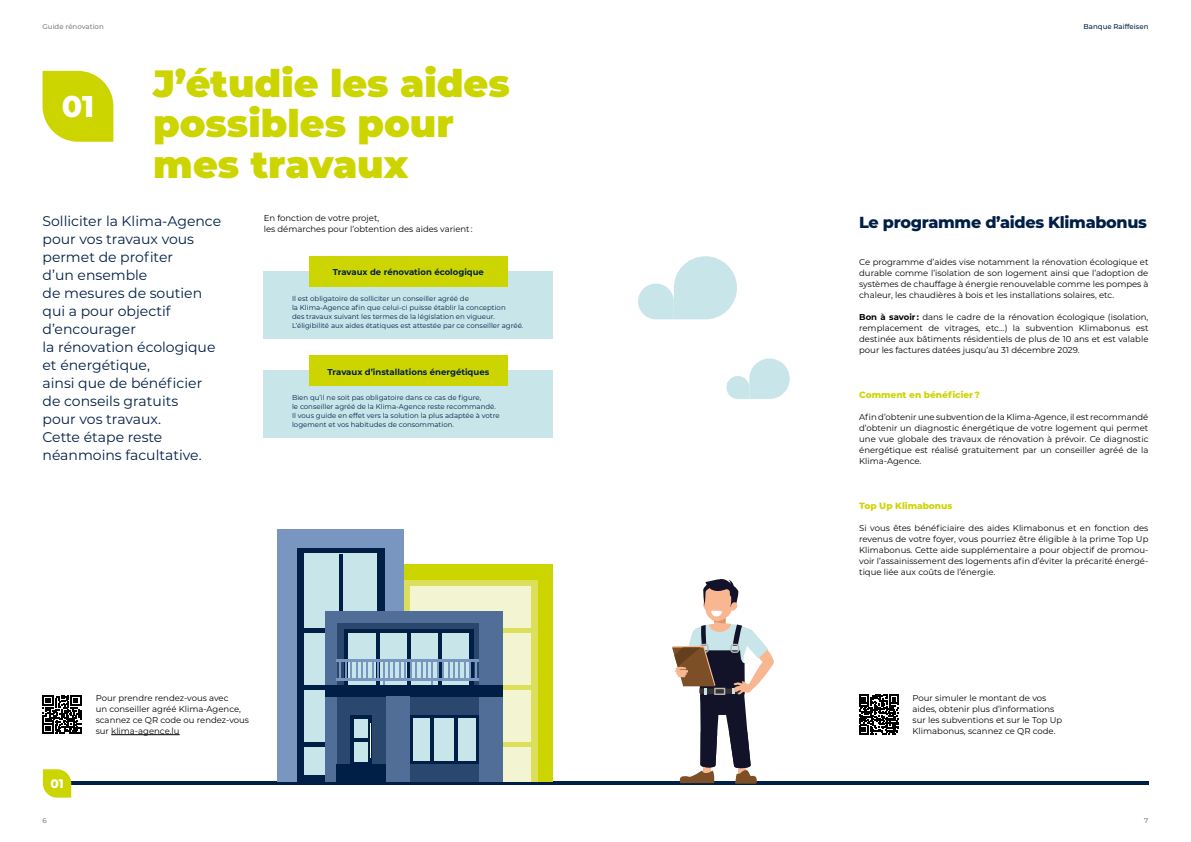
<style>
.page{position:relative;width:1191px;height:842px;background:#fff}
.page>*{position:absolute;margin:0;border:0;box-sizing:border-box;transform-origin:0 0}
.t1{font:900 38px/40px "Montserrat";color:#cdd500}
.t2{font:800 30px "Montserrat";color:#fff}
.t3{font:800 16px "Montserrat";letter-spacing:-.02em;color:#001f47}
.t4{font:14px/18px "Montserrat";color:#001f47}
.t5{font:800 12.3px "Montserrat";color:#fff}
.t6{font:800 9px "Montserrat";color:#cdd500}
.t7{font:8.5px/11px "Montserrat";color:#000;text-align:justify}
.t8{font:700 8.5px "Montserrat";color:#001f47}
.t9{font:7px/9px "Montserrat";color:#001f47}
.t10{font:500 7px "Montserrat";color:#828182}
.t11{font:500 7px "Montserrat";color:#001f47}
.s1{font-weight:700}
</style>
<div class="page">
<svg style="left:43px;top:71px;width:70px;height:71px;background:#d2d91b"></svg>
<svg style="left:638px;top:256px;width:99px;height:63px"></svg>
<svg style="left:726px;top:358px;width:63px;height:41px"></svg>
<hr style="left:51px;top:782px;width:1097px;height:3px;background:#001f47">
<svg style="left:43px;top:769px;width:28px;height:29px"></svg>
<div style="left:264px;top:271px;width:289px;height:68px;background:#c8e6ea"></div>
<div style="left:309px;top:256px;width:198px;height:31px;background:#cdd500"></div>
<div style="left:264px;top:370px;width:289px;height:68px;background:#c8e6ea"></div>
<div style="left:309px;top:355px;width:198px;height:31px;background:#cdd500"></div>
<hr style="left:111px;top:734px;width:69px;height:1px;background:#000">
<svg style="left:43px;top:695px;width:38px;height:39px"></svg>
<svg style="left:859px;top:694px;width:40px;height:40px"></svg>
<div style="left:404px;top:564px;width:149px;height:218px;background:#cdd500"></div>
<div style="left:404px;top:580px;width:133px;height:202px;background:#dbdf5b"></div>
<div style="left:411px;top:586px;width:120px;height:196px;background:#f3f4d1"></div>
<hr style="left:409px;top:629px;width:125px;height:4px;background:#dbdf5b">
<div style="left:409px;top:685px;width:125px;height:5px;background:#dbdf5b"></div>
<hr style="left:409px;top:742px;width:125px;height:4px;background:#dbdf5b">
<div style="left:277px;top:529px;width:127px;height:253px;background:#7896bf"></div>
<div style="left:297px;top:548px;width:87px;height:234px;background:#001f47"></div>
<div style="left:304px;top:554px;width:73px;height:221px;background:#c8e6ea"></div>
<hr style="left:339px;top:554px;width:3px;height:225px;background:#001f47">
<hr style="left:303px;top:629px;width:76px;height:4px;background:#001f47">
<div style="left:303px;top:685px;width:76px;height:5px;background:#001f47"></div>
<hr style="left:302px;top:742px;width:77px;height:4px;background:#001f47">
<div style="left:325px;top:611px;width:178px;height:171px;background:#2a476e"></div>
<div style="left:344px;top:629px;width:130px;height:56px;background:#001f47"></div>
<div style="left:349px;top:633px;width:120px;height:52px;background:#c8e6ea"></div>
<hr style="left:407px;top:633px;width:3px;height:52px;background:#001f47">
<hr style="left:376px;top:633px;width:3px;height:52px;background:#001f47">
<hr style="left:439px;top:633px;width:3px;height:52px;background:#001f47">
<div style="left:479px;top:611px;width:24px;height:171px;background:#506e97"></div>
<div style="left:325px;top:611px;width:12px;height:171px;background:#506e97"></div>
<div style="left:325px;top:611px;width:178px;height:11px;background:#506e97"></div>
<div style="left:325px;top:685px;width:178px;height:11px;background:#001f47"></div>
<div style="left:337px;top:768px;width:49px;height:5px;background:#001f47"></div>
<hr style="left:337px;top:764px;width:49px;height:4px;background:#001f47">
<div style="left:409px;top:715px;width:70px;height:49px;background:#001f47"></div>
<div style="left:413px;top:718px;width:63px;height:43px;background:#c8e6ea"></div>
<div style="left:431px;top:715px;width:27px;height:49px;background:#001f47"></div>
<div style="left:434px;top:718px;width:20px;height:43px;background:#c8e6ea"></div>
<div style="left:386px;top:696px;width:23px;height:86px;background:#506e97"></div>
<hr style="left:337px;top:659px;width:142px;height:3px;background:#7896bf">
<hr style="left:337px;top:679px;width:142px;height:2px;background:#7896bf">
<svg style="left:339px;top:662px;width:89px;height:23px"></svg>
<hr style="left:431px;top:661px;width:2px;height:24px;background:#7896bf">
<svg style="left:437px;top:662px;width:39px;height:17px"></svg>
<div style="left:351px;top:715px;width:21px;height:49px;background:#001f47"></div>
<div style="left:354px;top:719px;width:14px;height:42px;background:#c8e6ea"></div>
<hr style="left:352px;top:738px;width:18px;height:4px;background:#001f47">
<hr style="left:370px;top:723px;width:1px;height:35px;background:#fff">
<div style="left:337px;top:777px;width:49px;height:5px;background:#001f47"></div>
<hr style="left:337px;top:773px;width:49px;height:4px;background:#001f47">
<svg style="left:672px;top:579px;width:104px;height:204px"></svg>
<p class="t10" style="left:43px;top:22px;width:63px">Guide rénovation</p>
<p class="t11" style="left:1083px;top:22px;width:66px">Banque Raiffeisen</p>
<h1 class="t1" style="left:153px;top:62px;width:358px">J’étudie les aides possibles pour mes travaux</h1>
<h2 class="t2" style="left:62px;top:84px;width:34px">01</h2>
<p class="t4" style="left:43px;top:212px;width:180px">Solliciter la Klima-Agence pour vos travaux vous permet de profiter<br>d’un ensemble<br>de mesures de soutien qui a pour objectif d’encourager<br>la rénovation écologique et énergétique,<br>ainsi que de bénéficier de conseils gratuits<br>pour vos travaux.<br>Cette étape reste néanmoins facultative.</p>
<p class="t7" style="left:264px;top:212px;width:210px">En fonction de votre projet,<br>les démarches pour l’obtention des aides varient :</p>
<p class="t8" style="left:333px;top:266px;width:153px">Travaux de rénovation écologique</p>
<p class="t9" style="left:292px;top:294px;width:233px">Il est obligatoire de solliciter un conseiller agréé de<br>la Klima-Agence afin que celui-ci puisse établir la conception<br>des travaux suivant les termes de la législation en vigueur.<br>L’éligibilité aux aides étatiques est attestée par ce conseiller agréé.</p>
<p class="t8" style="left:327px;top:365px;width:163px">Travaux d’installations énergétiques</p>
<p class="t9" style="left:292px;top:393px;width:209px">Bien qu’il ne soit pas obligatoire dans ce cas de figure,<br>le conseiller agréé de la Klima-Agence reste recommandé.<br>Il vous guide en effet vers la solution la plus adaptée à votre logement et vos habitudes de consommation.</p>
<h3 class="t3" style="left:859px;top:211px;width:289px">Le programme d’aides Klimabonus</h3>
<p class="t7" style="left:859px;top:256px;width:291px">Ce programme d’aides vise notamment la rénovation écologique et durable comme l’isolation de son logement ainsi que l’adoption de systèmes de chauffage à énergie renouvelable comme les pompes à chaleur, les chaudières à bois et les installations solaires, etc.</p>
<p class="t7" style="left:859px;top:311px;width:291px"><span class="s1">Bon à savoir :</span> dans le cadre de la rénovation écologique (isolation, remplacement de vitrages, etc…) la subvention Klimabonus est destinée aux bâtiments résidentiels de plus de 10 ans et est valable pour les factures datées jusqu’au 31 décembre 2029.</p>
<p class="t6" style="left:859px;top:388px;width:122px">Comment en bénéficier ?</p>
<p class="t7" style="left:859px;top:411px;width:291px">Afin d’obtenir une subvention de la Klima-Agence, il est recommandé d’obtenir un diagnostic énergétique de votre logement qui permet une vue globale des travaux de rénovation à prévoir. Ce diagnostic énergétique est réalisé gratuitement par un conseiller agréé de la Klima-Agence.</p>
<p class="t6" style="left:859px;top:499px;width:95px">Top Up Klimabonus</p>
<p class="t7" style="left:859px;top:522px;width:291px">Si vous êtes bénéficiaire des aides Klimabonus et en fonction des revenus de votre foyer, vous pourriez être éligible à la prime Top Up Klimabonus. Cette aide supplémentaire a pour objectif de promou&shy;voir l’assainissement des logements afin d’éviter la précarité énergé&shy;tique liée aux coûts de l’énergie.</p>
<h3 class="t5" style="left:50px;top:774px;width:15px">01</h3>
<p class="t7" style="left:96px;top:692px;width:155px;text-align:left">Pour prendre rendez-vous avec<br>un conseiller agréé Klima-Agence, scannez ce QR code ou rendez-vous sur klima-agence.lu</p>
<p class="t7" style="left:912px;top:692px;width:151px;text-align:left">Pour simuler le montant de vos aides, obtenir plus d’informations sur les subventions et sur le Top Up Klimabonus, scannez ce QR code.</p>
<p class="t10" style="left:43px;top:816px;width:6px">6</p>
<p class="t10" style="left:1144px;top:816px;width:6px">7</p>
</div>
